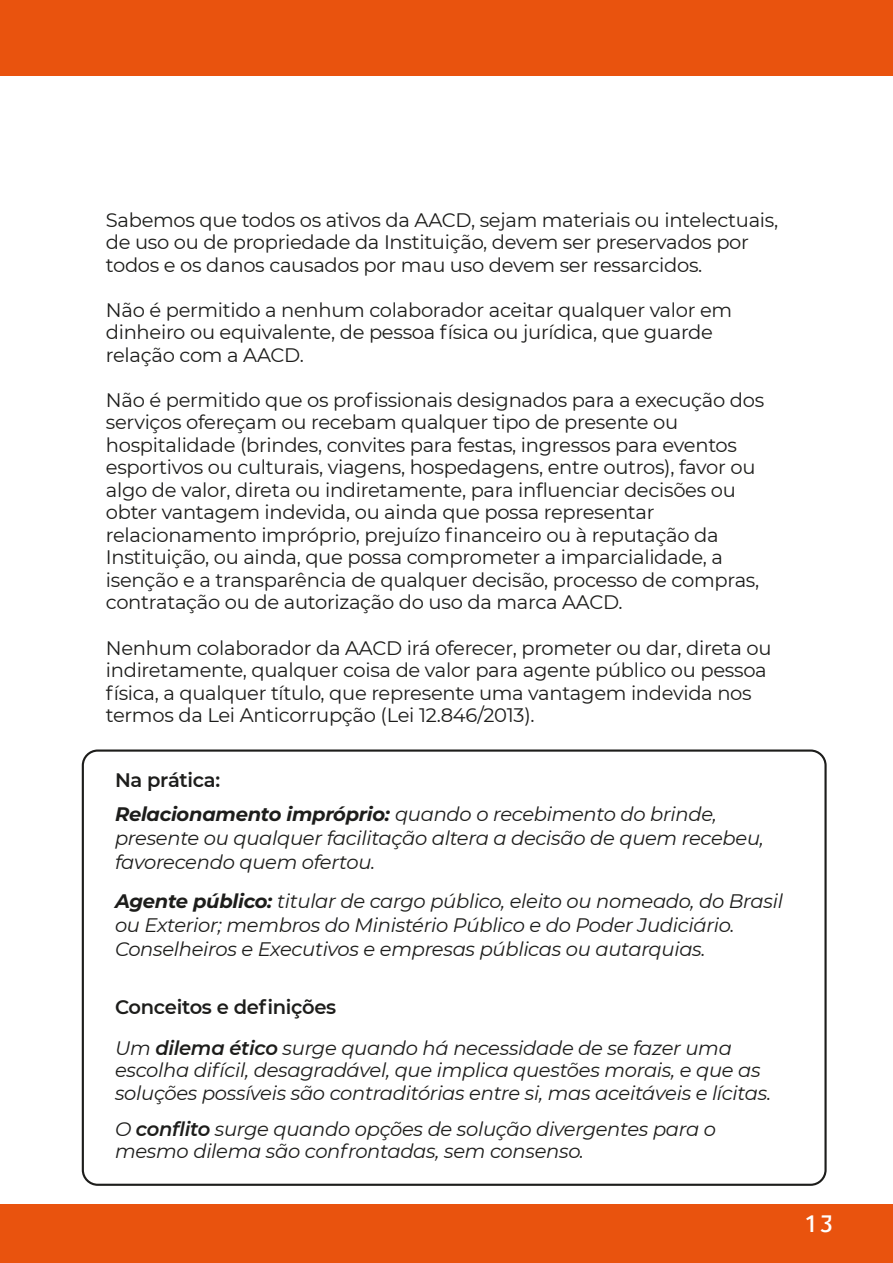
<style>
.page{position:relative;width:893px;height:1263px;background:#fff}
.page>*{position:absolute;margin:0;border:0;box-sizing:border-box;transform-origin:0 0}
.t1{font:600 23.1px "Precious Sans";color:#fff}
.t2{font:19.5px/22.5px "Montserrat";letter-spacing:-.015em;color:#1d1d1b}
.t3{font:italic 19.5px/24px "Montserrat";letter-spacing:-.015em;color:#1d1d1b}
.s1{font-weight:600;font-style:normal}
.s2{font-weight:700}
.s3{font-weight:600}
</style>
<div class="page">
<div style="left:0;top:0;width:893px;height:76px;background:#e9530e"></div>
<div style="left:0;top:1204px;width:893px;height:59px;background:#e9530e"></div>
<div style="left:82px;top:749px;width:745px;height:437px;border:2px solid #1d1d1b;border-radius:15px"></div>
<p class="t2" style="left:106px;top:208px;width:674px">Sabemos que todos os ativos da AACD, sejam materiais ou intelectuais, de uso ou de propriedade da Instituição, devem ser preservados por todos e os danos causados por mau uso devem ser ressarcidos.</p>
<p class="t2" style="left:106px;top:298px;width:628px">Não é permitido a nenhum colaborador aceitar qualquer valor em dinheiro ou equivalente, de pessoa física ou jurídica, que guarde relação com a AACD.</p>
<p class="t2" style="left:106px;top:388px;width:660px">Não é permitido que os profissionais designados para a execução dos serviços ofereçam ou recebam qualquer tipo de presente ou hospitalidade (brindes, convites para festas, ingressos para eventos esportivos ou culturais, viagens, hospedagens, entre outros), favor ou algo de valor, direta ou indiretamente, para influenciar decisões ou obter vantagem indevida, ou ainda que possa representar relacionamento impróprio, prejuízo financeiro ou à reputação da Instituição, ou ainda, que possa comprometer a imparcialidade, a isenção e a transparência de qualquer decisão, processo de compras, contratação ou de autorização do uso da marca AACD.</p>
<p class="t2" style="left:106px;top:636px;width:667px">Nenhum colaborador da AACD irá oferecer, prometer ou dar, direta ou indiretamente, qualquer coisa de valor para agente público ou pessoa física, a qualquer título, que represente uma vantagem indevida nos termos da Lei Anticorrupção (Lei 12.846/2013).</p>
<p class="t3" style="left:115px;top:762px;width:603px;line-height:34.5px"><span class="s1">Na prática:<br></span><span class="s2">Relacionamento impróprio:</span> quando o recebimento do brinde,</p>
<p class="t3" style="left:115px;top:825px;width:650px">presente ou qualquer facilitação altera a decisão de quem recebeu, favorecendo quem ofertou.</p>
<p class="t3" style="left:115px;top:888px;width:669px"><span class="s2">Agente público:</span> titular de cargo público, eleito ou nomeado, do Brasil ou Exterior; membros do Ministério Público e do Poder Judiciário.<br>Conselheiros e Executivos e empresas públicas ou autarquias.</p>
<p class="t3" style="left:115px;top:986px;width:618px;line-height:40.5px"><span class="s1">Conceitos e definições<br></span>Um <span class="s3">dilema ético</span> surge quando há necessidade de se fazer uma</p>
<p class="t3" style="left:115px;top:1058px;width:658px;line-height:22.5px">escolha difícil, desagradável, que implica questões morais, e que as soluções possíveis são contraditórias entre si, mas aceitáveis e lícitas.</p>
<p class="t3" style="left:115px;top:1117px;width:603px;line-height:22.5px">O <span class="s3">conflito</span> surge quando opções de solução divergentes para o mesmo dilema são confrontadas, sem consenso.</p>
<p class="t1" style="left:804px;top:1209px;width:31px">13</p>
</div>
